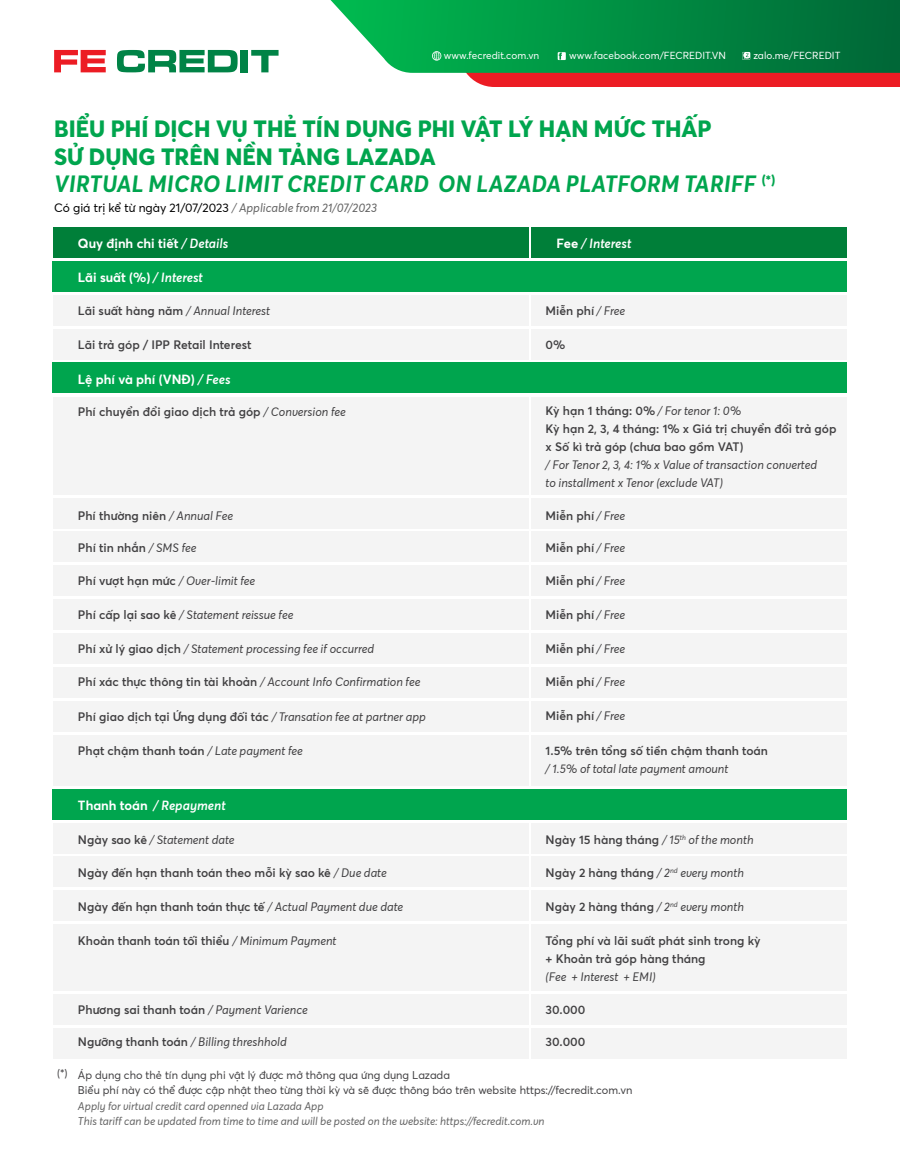
<style>
.page{position:relative;width:900px;height:1150px;background:#fff}
.page>*{position:absolute;margin:0;border:0;box-sizing:border-box;transform-origin:0 0}
.t1{font:800 23px/27.6px "FE Font";color:#00a54e}
.t2{font:700 13px "FE Font";color:#fff}
.t3{font:italic 600 13px "FE Font";color:#fff}
.t4{font:600 12px/18px "FE Font";color:#414042}
.t5{font:italic 12px/18px "FE Font";color:#414042}
.t6{font:12px "FE Font";color:#000}
.t7{font:11px/15px "FE Font";color:#414042}
.t8{font:italic 11px/15px "FE Font";color:#636363}
.t9{font:10px "FE Font";letter-spacing:.005em;color:#fff}
.s1{font-weight:700;font-style:italic}
.s2{font-style:italic;color:#636363}
.s3{font-weight:600;font-style:italic}
.s4{font-weight:700;font-style:normal}
.s5{font-weight:600;font-style:normal}
.s6{font-weight:400;font-style:italic}
</style>
<div class="page">
<svg style="left:117px;top:50px;width:121px;height:22px"></svg>
<div style="left:241px;top:50px;width:7px;height:22px;background:#008346"></div>
<svg style="left:251px;top:50px;width:28px;height:22px"></svg>
<svg style="left:54px;top:50px;width:52px;height:22px"></svg>
<svg style="left:331px;top:0;width:569px;height:72px"></svg>
<svg style="left:405px;top:6px;width:495px;height:81px;background:#2a7d42"></svg>
<div style="left:53px;top:227px;width:475px;height:31px;background:#007f39"></div>
<div style="left:532px;top:227px;width:315px;height:31px;background:#007f39"></div>
<div style="left:53px;top:261px;width:794px;height:31px;background:#00a54e"></div>
<div style="left:53px;top:295px;width:475px;height:30px;background:#f4f4f4"></div>
<div style="left:532px;top:295px;width:315px;height:30px;background:#f4f4f4"></div>
<div style="left:53px;top:329px;width:475px;height:30px;background:#f4f4f4"></div>
<div style="left:532px;top:329px;width:315px;height:30px;background:#f4f4f4"></div>
<div style="left:53px;top:397px;width:475px;height:97px;background:#f4f4f4"></div>
<div style="left:532px;top:397px;width:315px;height:97px;background:#f4f4f4"></div>
<div style="left:53px;top:498px;width:475px;height:30px;background:#f4f4f4"></div>
<div style="left:532px;top:498px;width:315px;height:30px;background:#f4f4f4"></div>
<div style="left:53px;top:532px;width:475px;height:30px;background:#f4f4f4"></div>
<div style="left:532px;top:532px;width:315px;height:30px;background:#f4f4f4"></div>
<div style="left:53px;top:566px;width:475px;height:30px;background:#f4f4f4"></div>
<div style="left:532px;top:566px;width:315px;height:30px;background:#f4f4f4"></div>
<div style="left:53px;top:600px;width:475px;height:30px;background:#f4f4f4"></div>
<div style="left:532px;top:600px;width:315px;height:30px;background:#f4f4f4"></div>
<div style="left:53px;top:633px;width:475px;height:31px;background:#f4f4f4"></div>
<div style="left:532px;top:633px;width:315px;height:31px;background:#f4f4f4"></div>
<div style="left:53px;top:667px;width:475px;height:31px;background:#f4f4f4"></div>
<div style="left:532px;top:667px;width:315px;height:31px;background:#f4f4f4"></div>
<div style="left:53px;top:701px;width:475px;height:31px;background:#f4f4f4"></div>
<div style="left:532px;top:701px;width:315px;height:31px;background:#f4f4f4"></div>
<div style="left:53px;top:735px;width:475px;height:51px;background:#f4f4f4"></div>
<div style="left:532px;top:735px;width:315px;height:51px;background:#f4f4f4"></div>
<div style="left:53px;top:823px;width:475px;height:30px;background:#f4f4f4"></div>
<div style="left:532px;top:823px;width:315px;height:30px;background:#f4f4f4"></div>
<div style="left:53px;top:857px;width:475px;height:30px;background:#f4f4f4"></div>
<div style="left:532px;top:857px;width:315px;height:30px;background:#f4f4f4"></div>
<div style="left:53px;top:891px;width:475px;height:30px;background:#f4f4f4"></div>
<div style="left:532px;top:891px;width:315px;height:30px;background:#f4f4f4"></div>
<div style="left:53px;top:924px;width:475px;height:67px;background:#f4f4f4"></div>
<div style="left:532px;top:924px;width:315px;height:67px;background:#f4f4f4"></div>
<div style="left:53px;top:994px;width:475px;height:31px;background:#f4f4f4"></div>
<div style="left:532px;top:994px;width:315px;height:31px;background:#f4f4f4"></div>
<div style="left:53px;top:1028px;width:475px;height:31px;background:#f4f4f4"></div>
<div style="left:532px;top:1028px;width:315px;height:31px;background:#f4f4f4"></div>
<div style="left:53px;top:789px;width:794px;height:30px;background:#00a54e"></div>
<div style="left:53px;top:363px;width:794px;height:30px;background:#00a54e"></div>
<p class="t9" style="left:444px;top:48px;width:97px">www.fecredit.com.vn</p>
<p class="t9" style="left:569px;top:48px;width:159px">www.facebook.com/FECREDIT.VN</p>
<p class="t9" style="left:753px;top:48px;width:89px">zalo.me/FECREDIT</p>
<h1 class="t1" style="left:54px;top:113px;width:722px">BIỂU PHÍ DỊCH VỤ THẺ TÍN DỤNG PHI VẬT LÝ HẠN MỨC THẤP<br>SỬ DỤNG TRÊN NỀN TẢNG LAZADA<br><span class="s1">VIRTUAL MICRO LIMIT CREDIT CARD ON LAZADA PLATFORM TARIFF</span> <sup>(*)</sup></h1>
<p class="t6" style="left:54px;top:199px;width:324px">Có giá trị kể từ ngày 21/07/2023 <span class="s2">/ Applicable from 21/07/2023</span></p>
<p class="t2" style="left:78px;top:234px;width:152px">Quy định chi tiết <span class="s3">/ Details</span></p>
<p class="t3" style="left:557px;top:234px;width:76px"><span class="s4">Fee</span> / Interest</p>
<p class="t2" style="left:78px;top:267px;width:127px">Lãi suất (%) <span class="s3">/ Interest</span></p>
<p class="t5" style="left:78px;top:301px;width:194px"><span class="s5">Lãi suất hàng năm</span> / Annual Interest</p>
<p class="t4" style="left:78px;top:335px;width:175px">Lãi trả góp / IPP Retail Interest</p>
<p class="t2" style="left:78px;top:369px;width:154px">Lệ phí và phí (VNĐ) <span class="s3">/ Fees</span></p>
<p class="t4" style="left:546px;top:301px;width:81px">Miễn phí <span class="s6">/ Free</span></p>
<p class="t4" style="left:546px;top:335px;width:21px">0%</p>
<p class="t4" style="left:78px;top:402px;width:269px">Phí chuyển đổi giao dịch trả góp <span class="s6">/ Conversion fee</span></p>
<p class="t4" style="left:546px;top:401px;width:292px">Kỳ hạn 1 tháng: 0% <span class="s6">/ For tenor 1: 0%<br></span>Kỳ hạn 2, 3, 4 tháng: 1% x Giá trị chuyển đổi trả góp x Số kì trả góp (chưa bao gồm VAT)</p>
<p class="t5" style="left:546px;top:455px;width:273px">/ For Tenor 2, 3, 4: 1% x Value of transaction converted to installment x Tenor (exclude VAT)</p>
<p class="t4" style="left:78px;top:506px;width:157px">Phí thường niên <span class="s6">/ Annual Fee</span></p>
<p class="t4" style="left:546px;top:506px;width:81px">Miễn phí <span class="s6">/ Free</span></p>
<p class="t4" style="left:78px;top:538px;width:120px">Phí tin nhắn <span class="s6">/ SMS fee</span></p>
<p class="t4" style="left:546px;top:538px;width:81px">Miễn phí <span class="s6">/ Free</span></p>
<p class="t5" style="left:78px;top:571px;width:179px"><span class="s5">Phí vượt hạn mức</span> / Over-limit fee</p>
<p class="t4" style="left:546px;top:571px;width:81px">Miễn phí <span class="s6">/ Free</span></p>
<p class="t5" style="left:78px;top:605px;width:217px"><span class="s5">Phí cấp lại sao kê</span> / Statement reissue fee</p>
<p class="t4" style="left:546px;top:605px;width:81px">Miễn phí <span class="s6">/ Free</span></p>
<p class="t5" style="left:78px;top:639px;width:298px"><span class="s5">Phí xử lý giao dịch</span> / Statement processing fee if occurred</p>
<p class="t4" style="left:546px;top:639px;width:81px">Miễn phí <span class="s6">/ Free</span></p>
<p class="t5" style="left:78px;top:672px;width:344px"><span class="s5">Phí xác thực thông tin tài khoản</span> / Account Info Confirmation fee</p>
<p class="t4" style="left:546px;top:672px;width:81px">Miễn phí <span class="s6">/ Free</span></p>
<p class="t4" style="left:78px;top:706px;width:349px">Phí giao dịch tại Ứng dụng đối tác <span class="s6">/ Transation fee at partner app</span></p>
<p class="t4" style="left:546px;top:706px;width:81px">Miễn phí <span class="s6">/ Free</span></p>
<p class="t7" style="left:57px;top:1065px;width:12px">(*)</p>
<p class="t4" style="left:78px;top:741px;width:226px">Phạt chậm thanh toán <span class="s6">/ Late payment fee</span></p>
<p class="t3" style="left:78px;top:796px;width:149px"><span class="s4">Thanh toán</span> / Repayment</p>
<p class="t5" style="left:78px;top:830px;width:158px"><span class="s5">Ngày sao kê</span> / Statement date</p>
<p class="t4" style="left:78px;top:863px;width:310px">Ngày đến hạn thanh toán theo mỗi kỳ sao kê <span class="s6">/ Due date</span></p>
<p class="t4" style="left:78px;top:897px;width:327px">Ngày đến hạn thanh toán thực tế <span class="s6">/ Actual Payment due date</span></p>
<p class="t4" style="left:78px;top:930px;width:260px">Khoản thanh toán tối thiểu <span class="s6">/ Minimum Payment</span></p>
<p class="t4" style="left:78px;top:1000px;width:231px">Phương sai thanh toán <span class="s6">/ Payment Varience</span></p>
<p class="t5" style="left:78px;top:1032px;width:210px"><span class="s5">Ngưỡng thanh toán</span> / Billing threshhold</p>
<p class="t4" style="left:546px;top:741px;width:224px">1.5% trên tổng số tiền chậm thanh toán</p>
<p class="t5" style="left:546px;top:759px;width:184px">/ 1.5% of total late payment amount</p>
<p class="t4" style="left:546px;top:829px;width:210px">Ngày 15 hàng tháng <span class="s6">/ 15</span><sup>th</sup> <span class="s6">of the month</span></p>
<p class="t4" style="left:546px;top:863px;width:200px">Ngày 2 hàng tháng <span class="s6">/ 2</span><sup>nd</sup> <span class="s6">every month</span></p>
<p class="t4" style="left:546px;top:897px;width:200px">Ngày 2 hàng tháng <span class="s6">/ 2</span><sup>nd</sup> <span class="s6">every month</span></p>
<p class="t4" style="left:546px;top:930px;width:216px">Tổng phí và lãi suất phát sinh trong kỳ + Khoản trả góp hàng tháng</p>
<p class="t5" style="left:546px;top:967px;width:112px">(Fee + Interest + EMI)</p>
<p class="t4" style="left:546px;top:1000px;width:41px">30.000</p>
<p class="t4" style="left:546px;top:1032px;width:41px">30.000</p>
<p class="t7" style="left:78px;top:1067px;width:556px">Áp dụng cho thẻ tín dụng phi vật lý được mở thông qua ứng dụng Lazada<br>Biểu phí này có thể được cập nhật theo từng thời kỳ và sẽ được thông báo trên website https://fecredit.com.vn</p>
<p class="t8" style="left:78px;top:1098px;width:468px">Apply for virtual credit card openned via Lazada App<br>This tariff can be updated from time to time and will be posted on the website: https://fecredit.com.vn</p>
</div>
